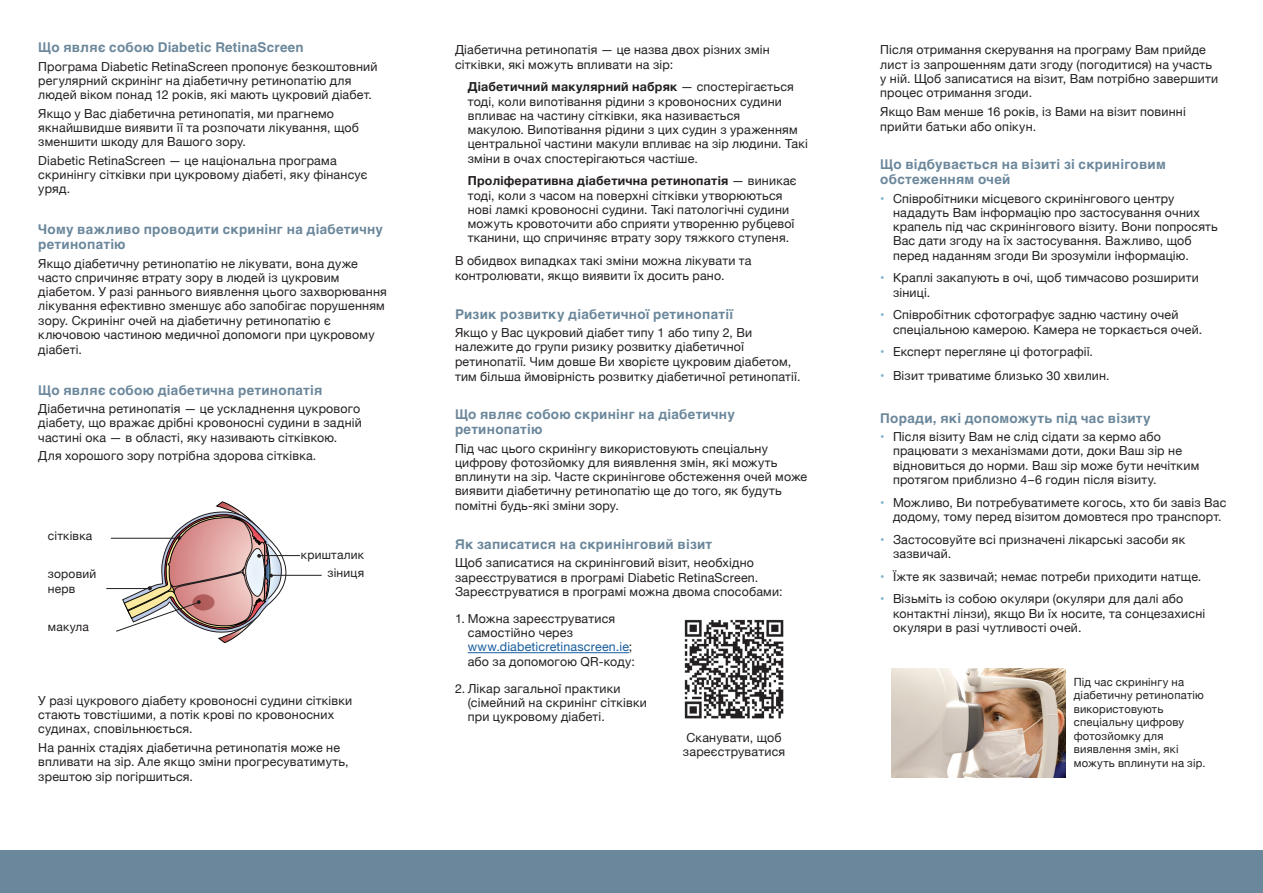
<style>
.page{position:relative;width:1263px;height:893px;background:#fff}
.page>*{position:absolute;margin:0;border:0;box-sizing:border-box;transform-origin:0 0}
.head_1{font:700 13.5px/15px "Helvetica LT Std";letter-spacing:.02em;color:#6b879b}
.head_1-2{font:12.45px/14.2px "Helvetica Neue";letter-spacing:.015em;color:#231f20}
.body_text{font:12.45px/14.2px "Helvetica Neue";letter-spacing:.015em;color:#231f20}
.body_text-2{font:12px/14.1px "Helvetica Neue";letter-spacing:.02em;color:#231f20}
.head_1-3{font:11.25px/13.5px "Helvetica Neue";letter-spacing:.02em;color:#231f20}
.s1{font-weight:700}
.s2{color:#175d9e}
.s3{color:#7db1cd}
</style>
<div class="page">
<div style="left:0;top:850px;width:855px;height:43px;background:#6b879b"></div>
<div style="left:829px;top:850px;width:434px;height:43px;background:#6b879b"></div>
<hr style="left:269px;top:575px;width:53px;height:1px;background:#231f20">
<hr style="left:111px;top:538px;width:67px;height:1px;background:#231f20">
<svg style="left:112px;top:501px;width:191px;height:143px"></svg>
<hr style="left:106px;top:588px;width:43px;height:1px;background:#231f20">
<hr style="left:468px;top:652px;width:161px;height:1px;background:#175d9e">
<img style="left:684px;top:619px;width:100px;height:100px">
<img style="left:892px;top:669px;width:173px;height:109px">
<p class="head_1" style="left:38px;top:40px;width:267px">Що являє собою Diabetic RetinaScreen</p>
<p class="body_text" style="left:38px;top:60px;width:341px">Програма Diabetic RetinaScreen пропонує безкоштовний регулярний скринінг на діабетичну ретинопатію для людей віком понад 12 років, які мають цукровий діабет.</p>
<p class="body_text" style="left:38px;top:107px;width:322px">Якщо у Вас діабетична ретинопатія, ми прагнемо якнайшвидше виявити її та розпочати лікування, щоб зменшити шкоду для Вашого зору.</p>
<p class="body_text" style="left:38px;top:154px;width:331px">Diabetic RetinaScreen — це національна програма скринінгу сітківки при цукровому діабеті, яку фінансує уряд.</p>
<p class="head_1" style="left:38px;top:222px;width:346px">Чому важливо проводити скринінг на діабетичну ретинопатію</p>
<p class="body_text" style="left:38px;top:257px;width:350px">Якщо діабетичну ретинопатію не лікувати, вона дуже часто спричиняє втрату зору в людей із цукровим діабетом. У разі раннього виявлення цього захворювання лікування ефективно зменшує або запобігає порушенням зору. Скринінг очей на діабетичну ретинопатію є ключовою частиною медичної допомоги при цукровому діабеті.</p>
<p class="head_1" style="left:38px;top:382px;width:286px">Що являє собою діабетична ретинопатія</p>
<p class="body_text" style="left:38px;top:402px;width:325px;text-align:justify">Діабетична ретинопатія — це ускладнення цукрового діабету, що вражає дрібні кровоносні судини в задній частині ока — в області, яку називають сітківкою.</p>
<p class="body_text" style="left:38px;top:449px;width:280px">Для хорошого зору потрібна здорова сітківка.</p>
<p class="body_text-2" style="left:48px;top:530px;width:46px">сітківка</p>
<p class="body_text-2" style="left:48px;top:568px;width:50px">зоровий нерв</p>
<p class="body_text-2" style="left:48px;top:620px;width:43px">макула</p>
<p class="body_text-2" style="left:301px;top:548px;width:65px">кришталик</p>
<p class="body_text-2" style="left:327px;top:567px;width:38px">зіниця</p>
<p class="body_text" style="left:38px;top:694px;width:316px">У разі цукрового діабету кровоносні судини сітківки стають товстішими, а потік крові по кровоносних судинах, сповільнюється.</p>
<p class="body_text" style="left:38px;top:741px;width:312px">На ранніх стадіях діабетична ретинопатія може не впливати на зір. Але якщо зміни прогресуватимуть, зрештою зір погіршиться.</p>
<p class="body_text" style="left:455px;top:44px;width:316px">Діабетична ретинопатія — це назва двох різних змін сітківки, які можуть впливати на зір:</p>
<p class="body_text" style="left:468px;top:81px;width:342px"><span class="s1">Діабетичний макулярний набряк</span> — спостерігається тоді, коли випотівання рідини з кровоносних судини впливає на частину сітківки, яка називається<br>макулою. Випотівання рідини з цих судин з ураженням центральної частини макули впливає на зір людини. Такі зміни в очах спостерігаються частіше.</p>
<p class="body_text" style="left:468px;top:175px;width:330px"><span class="s1">Проліферативна діабетична ретинопатія</span> — виникає тоді, коли з часом на поверхні сітківки утворюються нові ламкі кровоносні судини. Такі патологічні судини можуть кровоточити або сприяти утворенню рубцевої тканини, що спричиняє втрату зору тяжкого ступеня.</p>
<p class="body_text" style="left:455px;top:254px;width:298px;line-height:15px">В обидвох випадках такі зміни можна лікувати та контролювати, якщо виявити їх досить рано.</p>
<p class="head_1" style="left:455px;top:306px;width:280px">Ризик розвитку діабетичної ретинопатії</p>
<p class="head_1-2" style="left:455px;top:326px;width:347px">Якщо у Вас цукровий діабет типу 1 або типу 2, Ви належите до групи ризику розвитку діабетичної ретинопатії. Чим довше Ви хворієте цукровим діабетом, тим більша ймовірність розвитку діабетичної ретинопатії.</p>
<p class="head_1" style="left:455px;top:407px;width:281px">Що являє собою скринінг на діабетичну ретинопатію</p>
<p class="head_1-2" style="left:455px;top:442px;width:354px">Під час цього скринінгу використовують спеціальну цифрову фотозйомку для виявлення змін, які можуть вплинути на зір. Часте скринінгове обстеження очей може виявити діабетичну ретинопатію ще до того, як будуть помітні будь-які зміни зору.</p>
<p class="head_1" style="left:455px;top:536px;width:259px">Як записатися на скринінговий візит</p>
<p class="head_1-2" style="left:455px;top:557px;width:329px">Щоб записатися на скринінговий візит, необхідно зареєструватися в програмі Diabetic RetinaScreen.<br>Зареєструватися в програмі можна двома способами:</p>
<p class="head_1-2" style="left:468px;top:612px;width:169px;text-indent:-13px">1. Можна зареєструватися самостійно через <span class="s2">www.diabeticretinascreen.ie</span>; або за допомогою QR-коду:</p>
<p class="head_1-2" style="left:468px;top:682px;width:181px;text-indent:-13px">2. Лікар загальної практики (сімейний на скринінг сітківки при цукровому діабеті.</p>
<p class="head_1-2" style="left:683px;top:731px;width:104px">Сканувати, щоб зареєструватися</p>
<p class="head_1-2" style="left:880px;top:44px;width:339px">Після отримання скерування на програму Вам прийде лист із запрошенням дати згоду (погодитися) на участь у ній. Щоб записатися на візит, Вам потрібно завершити процес отримання згоди.</p>
<p class="head_1-2" style="left:880px;top:104px;width:307px;line-height:15px">Якщо Вам менше 16 років, із Вами на візит повинні прийти батьки або опікун.</p>
<p class="head_1" style="left:880px;top:157px;width:287px">Що відбувається на візиті зі скриніговим обстеженням очей</p>
<p class="head_1-2" style="left:893px;top:192px;width:326px;text-indent:-13px"><span class="s3">•</span> Співробітники місцевого скринінгового центру нададуть Вам інформацію про застосування очних крапель під час скринінгового візиту. Вони попросять Вас дати згоду на їх застосування. Важливо, щоб перед наданням згоди Ви зрозуміли інформацію.</p>
<p class="head_1-2" style="left:893px;top:272px;width:307px;text-indent:-13px"><span class="s3">•</span> Краплі закапують в очі, щоб тимчасово розширити зіниці.</p>
<p class="head_1-2" style="left:893px;top:309px;width:311px;text-indent:-13px"><span class="s3">•</span> Співробітник сфотографує задню частину очей спеціальною камерою. Камера не торкається очей.</p>
<p class="head_1-2" style="left:880px;top:346px;width:214px"><span class="s3">•</span> Експерт перегляне ці фотографії.</p>
<p class="head_1-2" style="left:880px;top:369px;width:231px"><span class="s3">•</span> Візит триватиме близько 30 хвилин.</p>
<p class="head_1" style="left:880px;top:410px;width:272px">Поради, які допоможуть під час візиту</p>
<p class="head_1-2" style="left:893px;top:430px;width:308px;text-indent:-13px"><span class="s3">•</span> Після візиту Вам не слід сідати за кермо або працювати з механізмами доти, доки Ваш зір не відновиться до норми. Ваш зір може бути нечітким протягом приблизно 4–6 годин після візиту.</p>
<p class="head_1-2" style="left:893px;top:496px;width:335px;text-indent:-13px"><span class="s3">•</span> Можливо, Ви потребуватимете когось, хто би завіз Вас додому, тому перед візитом домовтеся про транспорт.</p>
<p class="head_1-2" style="left:893px;top:533px;width:294px;text-indent:-13px"><span class="s3">•</span> Застосовуйте всі призначені лікарські засоби як зазвичай.</p>
<p class="head_1-2" style="left:880px;top:570px;width:323px"><span class="s3">•</span> Їжте як зазвичай; немає потреби приходити натще.</p>
<p class="head_1-2" style="left:893px;top:593px;width:314px;text-indent:-13px"><span class="s3">•</span> Візьміть із собою окуляри (окуляри для далі або контактні лінзи), якщо Ви їх носите, та сонцезахисні окуляри в разі чутливості очей.</p>
<p class="head_1-3" style="left:1074px;top:676px;width:133px">Пiд час скринінгу на діабетичну ретинопатію використовують спеціальну цифрову фотозйомку для виявлення змін, які можуть вплинути на зір.</p>
</div>
